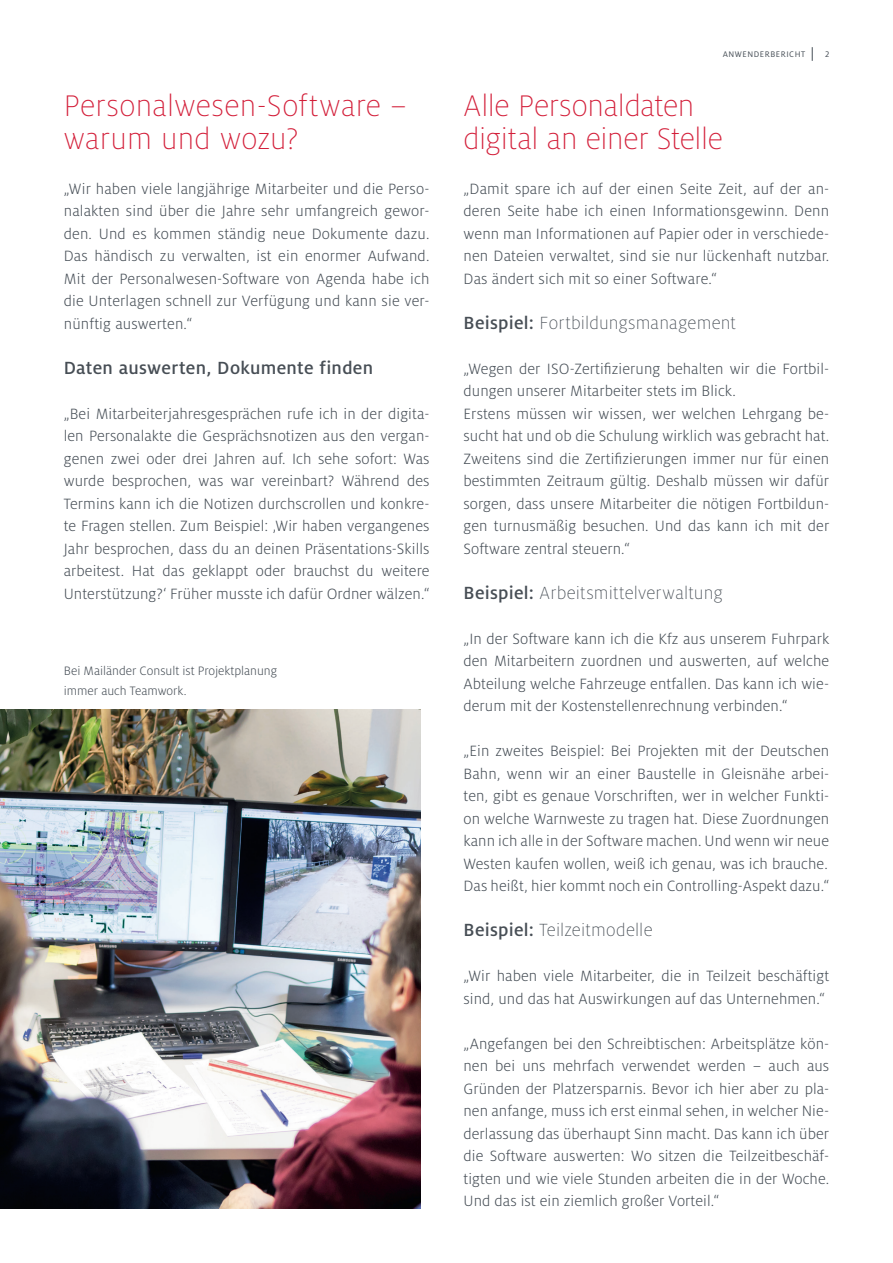
<style>
.page{position:relative;width:893px;height:1263px;background:#fff}
.page>*{position:absolute;margin:0;border:0;box-sizing:border-box;transform-origin:0 0}
.t1{font:300 expanded 33px/33px "Milo OT";color:#d31e39}
.t2{font:300 expanded 19.5px "Milo OT";letter-spacing:.01em;color:#474e55}
.t3{font:500 19.5px "Milo OT";letter-spacing:.02em;color:#474e55}
.t4{font:300 16.5px/22.5px "Milo OT";letter-spacing:.005em;color:#464e56;text-align:justify}
.t5{font:300 13.5px/19.5px "Milo OT";color:#464e56}
.t6{font:9px "Milo OT";letter-spacing:.06em;color:#464e56}
.s1{font-weight:500;font-stretch:normal}
</style>
<div class="page">
<svg style="left:812px;top:47px;width:1px;height:14px"></svg>
<img style="left:0;top:710px;width:420px;height:499px">
<h1 class="t1" style="left:64px;top:89px;width:345px">Personalwesen-Software – warum und wozu?</h1>
<p class="t4" style="left:64px;top:177px;width:367px">„Wir haben viele langjährige Mitarbeiter und die Perso&shy;nalakten sind über die Jahre sehr umfangreich gewor&shy;den. Und es kommen ständig neue Dokumente dazu.<br>Das händisch zu verwalten, ist ein enormer Aufwand.<br>Mit der Personalwesen-Software von Agenda habe ich die Unterlagen schnell zur Verfügung und kann sie ver&shy;nünftig auswerten.“</p>
<p class="t3" style="left:64px;top:357px;width:311px">Daten auswerten, Dokumente finden</p>
<p class="t4" style="left:64px;top:402px;width:367px">„Bei Mitarbeiterjahresgesprächen rufe ich in der digita&shy;len Personalakte die Gesprächsnotizen aus den vergan&shy;genen zwei oder drei Jahren auf. Ich sehe sofort: Was wurde besprochen, was war vereinbart? Während des Termins kann ich die Notizen durchscrollen und konkre&shy;te Fragen stellen. Zum Beispiel: ‚Wir haben vergangenes Jahr besprochen, dass du an deinen Präsentations-Skills arbeitest. Hat das geklappt oder brauchst du weitere Unterstützung?‘ Früher musste ich dafür Ordner wälzen.“</p>
<p class="t5" style="left:64px;top:661px;width:215px">Bei Mailänder Consult ist Projektplanung immer auch Teamwork.</p>
<p class="t6" style="left:723px;top:49px;width:84px">ANWENDERBERICHT</p>
<p class="t6" style="left:825px;top:49px;width:6px">2</p>
<h1 class="t1" style="left:463px;top:89px;width:261px">Alle Personaldaten digital an einer Stelle</h1>
<p class="t4" style="left:463px;top:177px;width:367px">„Damit spare ich auf der einen Seite Zeit, auf der an&shy;deren Seite habe ich einen Informationsgewinn. Denn wenn man Informationen auf Papier oder in verschiede&shy;nen Dateien verwaltet, sind sie nur lückenhaft nutzbar.<br>Das ändert sich mit so einer Software.“</p>
<p class="t2" style="left:463px;top:312px;width:274px"><span class="s1">Beispiel:</span> Fortbildungsmanagement</p>
<p class="t4" style="left:463px;top:357px;width:367px;text-align:left">„Wegen der ISO-Zertifizierung behalten wir die Fortbil&shy;dungen unserer Mitarbeiter stets im Blick.<br>Erstens müssen wir wissen, wer welchen Lehrgang be&shy;sucht hat und ob die Schulung wirklich was gebracht hat.<br>Zweitens sind die Zertifizierungen immer nur für einen bestimmten Zeitraum gültig. Deshalb müssen wir dafür sorgen, dass unsere Mitarbeiter die nötigen Fortbildun&shy;gen turnusmäßig besuchen. Und das kann ich mit der Software zentral steuern.“</p>
<p class="t2" style="left:463px;top:582px;width:261px"><span class="s1">Beispiel:</span> Arbeitsmittelverwaltung</p>
<p class="t4" style="left:463px;top:627px;width:367px">„In der Software kann ich die Kfz aus unserem Fuhrpark den Mitarbeitern zuordnen und auswerten, auf welche Abteilung welche Fahrzeuge entfallen. Das kann ich wie&shy;derum mit der Kostenstellenrechnung verbinden.“</p>
<p class="t4" style="left:463px;top:740px;width:367px">„Ein zweites Beispiel: Bei Projekten mit der Deutschen Bahn, wenn wir an einer Baustelle in Gleisnähe arbei&shy;ten, gibt es genaue Vorschriften, wer in welcher Funkti&shy;on welche Warnweste zu tragen hat. Diese Zuordnungen kann ich alle in der Software machen. Und wenn wir neue Westen kaufen wollen, weiß ich genau, was ich brauche.<br>Das heißt, hier kommt noch ein Controlling-Aspekt dazu.“</p>
<p class="t2" style="left:463px;top:919px;width:191px"><span class="s1">Beispiel:</span> Teilzeitmodelle</p>
<p class="t4" style="left:463px;top:965px;width:367px">„Wir haben viele Mitarbeiter, die in Teilzeit beschäftigt sind, und das hat Auswirkungen auf das Unternehmen.“</p>
<p class="t4" style="left:463px;top:1032px;width:367px">„Angefangen bei den Schreibtischen: Arbeitsplätze kön&shy;nen bei uns mehrfach verwendet werden – auch aus Gründen der Platzersparnis. Bevor ich hier aber zu pla&shy;nen anfange, muss ich erst einmal sehen, in welcher Nie&shy;derlassung das überhaupt Sinn macht. Das kann ich über die Software auswerten: Wo sitzen die Teilzeitbeschäf&shy;tigten und wie viele Stunden arbeiten die in der Woche.<br>Und das ist ein ziemlich großer Vorteil.“</p>
</div>
